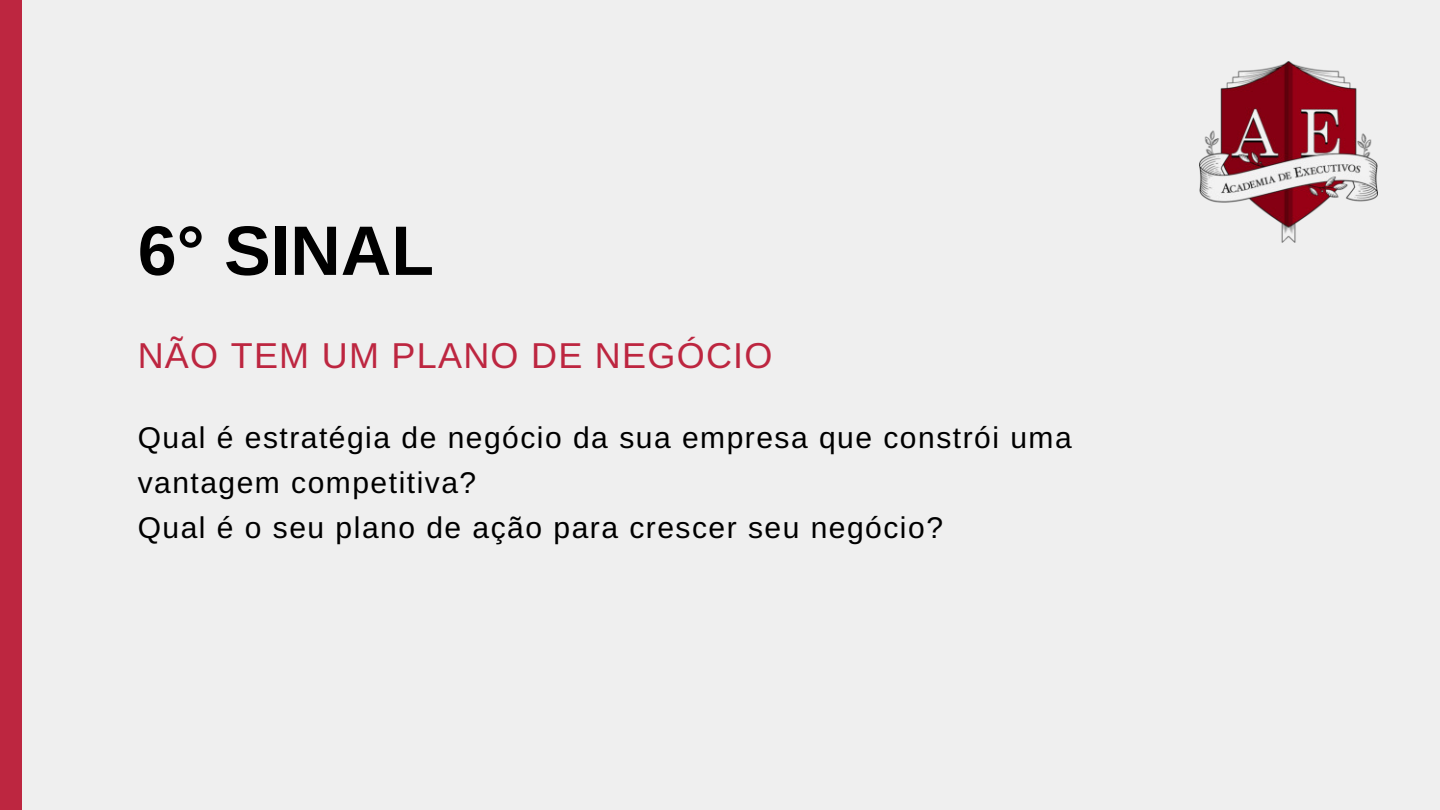
<style>
.page{position:relative;width:1440px;height:810px;background:#efefef}
.page>*{position:absolute;margin:0;border:0;box-sizing:border-box;transform-origin:0 0}
.t1{font:700 70px "Arimo";color:#000}
.t2{font:36px "Arimo";letter-spacing:.035em;color:#bd2640}
.t3{font:30px/45px "Arimo";letter-spacing:.05em;color:#000}
</style>
<div class="page">
<img style="left:1199px;top:61px;width:179px;height:182px">
<div style="left:0;top:0;width:21px;height:810px;background:#bd2640"></div>
<h1 class="t1" style="left:138px;top:212px;width:298px">6° SINAL</h1>
<p class="t2" style="left:138px;top:337px;width:636px">NÃO TEM UM PLANO DE NEGÓCIO</p>
<p class="t3" style="left:138px;top:416px;width:936px">Qual é estratégia de negócio da sua empresa que constrói uma vantagem competitiva?<br>Qual é o seu plano de ação para crescer seu negócio?</p>
</div>
